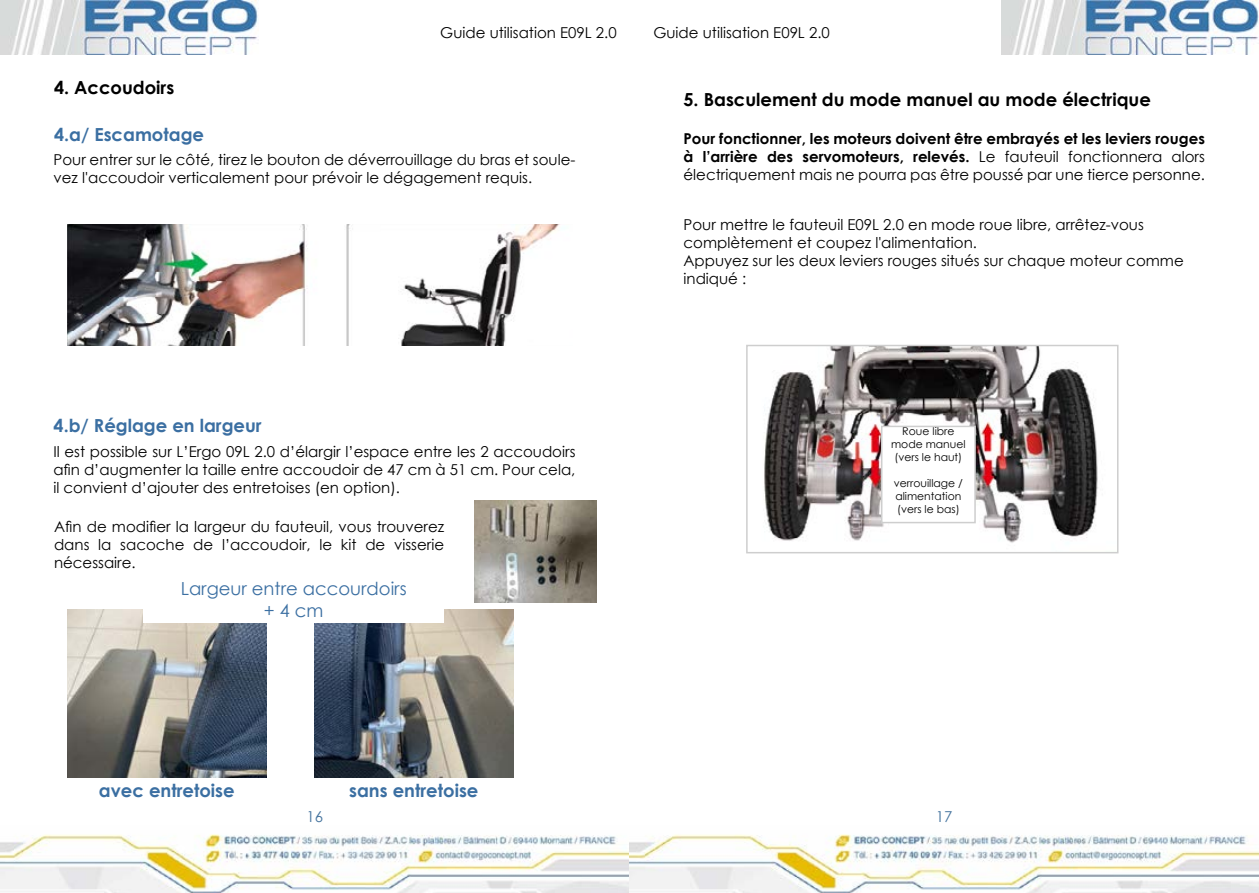
<style>
.page{position:relative;width:1259px;height:893px;background:#fff}
.page>*{position:absolute;margin:0;border:0;box-sizing:border-box;transform-origin:0 0}
.t1{font:700 18px "Century Gothic";color:#3b6fa2}
.t2{font:700 18px "Century Gothic";color:#000}
.t3{font:18px/21.6px "Century Gothic";color:#3b6fa2;text-align:center}
.t4{font:15px/18px "Century Gothic";color:#000}
.t5{font:700 15px/18px "Century Gothic";color:#000;text-align:justify}
.t6{font:15px "Century Gothic";color:#43729d}
.t7{font:10.8px/12.9px "Century Gothic";color:#000;text-align:center}
.s1{font-weight:400}
</style>
<div class="page">
<img style="left:0;top:0;width:258px;height:54px">
<img style="left:1001px;top:0;width:258px;height:54px">
<img style="left:0;top:834px;width:1259px;height:59px">
<img style="left:67px;top:225px;width:492px;height:120px">
<img style="left:764px;top:348px;width:334px;height:195px">
<div style="left:746px;top:345px;width:372px;height:208px;border:2px solid #cecece"></div>
<div style="left:881px;top:426px;width:94px;height:97px;background:#fff"></div>
<div style="left:881px;top:426px;width:94px;height:97px;border:2px solid #cecece"></div>
<img style="left:474px;top:500px;width:122px;height:102px">
<img style="left:314px;top:610px;width:199px;height:168px">
<img style="left:68px;top:610px;width:198px;height:168px">
<div style="left:143px;top:582px;width:301px;height:41px;background:#fff"></div>
<p class="t4" style="left:440px;top:24px;width:178px">Guide utilisation E09L 2.0</p>
<p class="t4" style="left:653px;top:24px;width:178px">Guide utilisation E09L 2.0</p>
<p class="t2" style="left:54px;top:74px;width:122px">4. Accoudoirs</p>
<p class="t1" style="left:54px;top:121px;width:152px">4.a/ Escamotage</p>
<p class="t4" style="left:54px;top:150px;width:523px">Pour entrer sur le côté, tirez le bouton de déverrouillage du bras et soule&shy;vez l'accoudoir verticalement pour prévoir le dégagement requis.</p>
<p class="t1" style="left:54px;top:411px;width:210px">4.b/ Réglage en largeur</p>
<p class="t4" style="left:53px;top:442px;width:523px;text-align:justify">Il est possible sur L’Ergo 09L 2.0 d’élargir l’espace entre les 2 accoudoirs afin d’augmenter la taille entre accoudoir de 47 cm à 51 cm. Pour cela, il convient d’ajouter des entretoises (en option).</p>
<p class="t4" style="left:54px;top:517px;width:392px;text-align:justify">Afin de modifier la largeur du fauteuil, vous trouverez dans la sacoche de l’accoudoir, le kit de visserie nécessaire.</p>
<p class="t3" style="left:181px;top:577px;width:227px">Largeur entre accourdoirs + 4 cm</p>
<p class="t1" style="left:99px;top:777px;width:137px">avec entretoise</p>
<p class="t1" style="left:349px;top:777px;width:131px">sans entretoise</p>
<p class="t2" style="left:683px;top:86px;width:469px">5. Basculement du mode manuel au mode électrique</p>
<p class="t5" style="left:683px;top:129px;width:523px">Pour fonctionner, les moteurs doivent être embrayés et les leviers rouges à l’arrière des servomoteurs, relevés. <span class="s1">Le fauteuil fonctionnera alors électriquement mais ne pourra pas être poussé par une tierce personne.</span></p>
<p class="t4" style="left:683px;top:216px;width:502px">Pour mettre le fauteuil E09L 2.0 en mode roue libre, arrêtez-vous complètement et coupez l'alimentation.<br>Appuyez sur les deux leviers rouges situés sur chaque moteur comme indiqué :</p>
<p class="t7" style="left:891px;top:425px;width:76px">Roue libre mode manuel (vers le haut)</p>
<p class="t7" style="left:894px;top:477px;width:71px;text-align:left">verrouillage / alimentation (vers le bas)</p>
<p class="t6" style="left:306px;top:806px;width:18px">16</p>
<p class="t6" style="left:936px;top:806px;width:18px">17</p>
</div>
